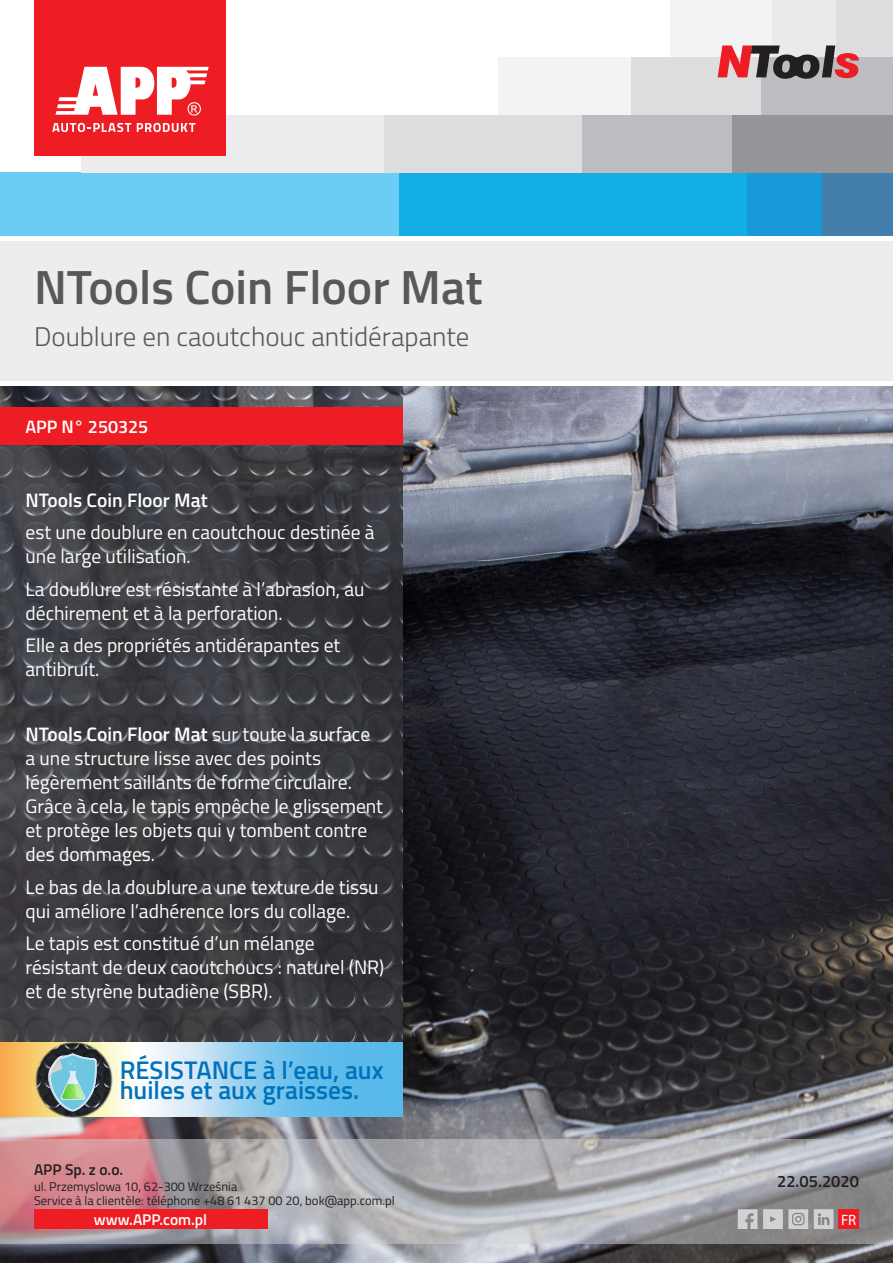
<style>
.page{position:relative;width:893px;height:1263px;background:#fff}
.page>*{position:absolute;margin:0;border:0;box-sizing:border-box;transform-origin:0 0}
.t1{font:600 48px "Titillium Web";color:#57585a}
.t2{font:300 27px "Titillium";color:#57585a}
.t3{font:600 25.5px/20.7px "Titillium";color:#0072bc}
.t4{font:19.5px/24px "Titillium";color:#fff}
.t5{font:600 19.5px "Titillium";color:#fff}
.t6{font:600 18px "Titillium";color:#fff}
.t7{font:600 16.5px "Titillium";color:#231f20}
.t8{font:600 15.45px "Titillium";color:#fff}
.t9{font:600 15.45px "Titillium";color:#231f20}
.t10{font:15px "Myriad Pro";color:#fff}
.t11{font:12.75px "Titillium";color:#231f20}
.s1{font-weight:600}
</style>
<div class="page">
<div style="left:727px;top:172px;width:97px;height:64px;background:#179ad7"></div>
<div style="left:398px;top:172px;width:348px;height:64px;background:#13aee5"></div>
<div style="left:0;top:172px;width:399px;height:64px;background:#6ccdf4"></div>
<div style="left:830px;top:0;width:63px;height:57px;background:#dcdddf"></div>
<div style="left:746px;top:0;width:90px;height:57px;background:#e9eaeb"></div>
<div style="left:670px;top:0;width:101px;height:57px;background:#f2f3f4"></div>
<div style="left:761px;top:57px;width:132px;height:58px;background:#bcbdc0"></div>
<div style="left:629px;top:57px;width:132px;height:58px;background:#dcdddf"></div>
<div style="left:499px;top:57px;width:132px;height:58px;background:#f2f3f4"></div>
<div style="left:822px;top:172px;width:71px;height:64px;background:#447fac"></div>
<div style="left:732px;top:115px;width:161px;height:57px;background:#939598"></div>
<div style="left:383px;top:115px;width:205px;height:57px;background:#dcdddf"></div>
<div style="left:81px;top:115px;width:302px;height:57px;background:#ececee"></div>
<div style="left:583px;top:115px;width:149px;height:57px;background:#bcbdc0"></div>
<div style="left:35px;top:0;width:191px;height:156px;background:#ee1d23"></div>
<svg style="left:52px;top:123px;width:79px;height:9px"></svg>
<svg style="left:137px;top:123px;width:58px;height:9px"></svg>
<svg style="left:55px;top:67px;width:154px;height:49px"></svg>
<img style="left:0;top:386px;width:893px;height:877px">
<div style="left:0;top:236px;width:893px;height:146px;background:#eceded"></div>
<hr style="left:0;top:236px;width:893px;height:4px;background:#fff">
<svg style="left:0;top:1140px;width:893px;height:104px"></svg>
<svg style="left:718px;top:45px;width:141px;height:34px"></svg>
<svg style="left:738px;top:1209px;width:19px;height:20px"></svg>
<svg style="left:763px;top:1209px;width:45px;height:20px"></svg>
<svg style="left:814px;top:1209px;width:19px;height:20px"></svg>
<div style="left:838px;top:1209px;width:21px;height:20px;background:#ee1d23"></div>
<img style="left:0;top:386px;width:403px;height:751px">
<div style="left:0;top:407px;width:403px;height:37px;background:#ee1d23"></div>
<svg style="left:0;top:1042px;width:403px;height:74px"></svg>
<img style="left:24px;top:1029px;width:100px;height:100px">
<img style="left:48px;top:1053px;width:1px;height:58px">
<svg style="left:49px;top:1053px;width:48px;height:58px"></svg>
<div style="left:34px;top:1209px;width:233px;height:20px;background:#ee1d23"></div>
<p class="t1" style="left:34px;top:252px;width:450px">NTools Coin Floor Mat</p>
<p class="t2" style="left:34px;top:317px;width:437px">Doublure en caoutchouc antidérapante</p>
<p class="t6" style="left:26px;top:413px;width:124px">APP N° 250325</p>
<p class="t5" style="left:26px;top:485px;width:184px">NTools Coin Floor Mat</p>
<p class="t4" style="left:26px;top:520px;width:351px">est une doublure en caoutchouc destinée à une large utilisation.</p>
<p class="t4" style="left:26px;top:576px;width:341px">La doublure est résistante à l’abrasion, au déchirement et à la perforation.</p>
<p class="t4" style="left:26px;top:633px;width:316px">Elle a des propriétés antidérapantes et antibruit.</p>
<p class="t4" style="left:26px;top:722px;width:359px"><span class="s1">NTools Coin Floor Mat</span> sur toute la surface a une structure lisse avec des points légèrement saillants de forme circulaire.<br>Grâce à cela, le tapis empêche le glissement et protège les objets qui y tombent contre des dommages.</p>
<p class="t4" style="left:26px;top:874px;width:354px">Le bas de la doublure a une texture de tissu qui améliore l’adhérence lors du collage.</p>
<p class="t4" style="left:26px;top:931px;width:360px">Le tapis est constitué d’un mélange résistant de deux caoutchoucs : naturel (NR) et de styrène butadiène (SBR).</p>
<p class="t3" style="left:120px;top:1058px;width:265px">RÉSISTANCE à l’eau, aux huiles et aux graisses.</p>
<p class="t9" style="left:34px;top:1158px;width:91px">APP Sp. z o.o.</p>
<p class="t11" style="left:34px;top:1177px;width:205px">ul. Przemyslowa 10, 62-300 Września</p>
<p class="t11" style="left:34px;top:1191px;width:362px">Service à la clientèle: téléphone +48 61 437 00 20, bok@app.com.pl</p>
<p class="t8" style="left:94px;top:1208px;width:115px">www.APP.com.pl</p>
<p class="t7" style="left:777px;top:1169px;width:83px">22.05.2020</p>
<p class="t10" style="left:841px;top:1210px;width:17px">FR</p>
</div>
